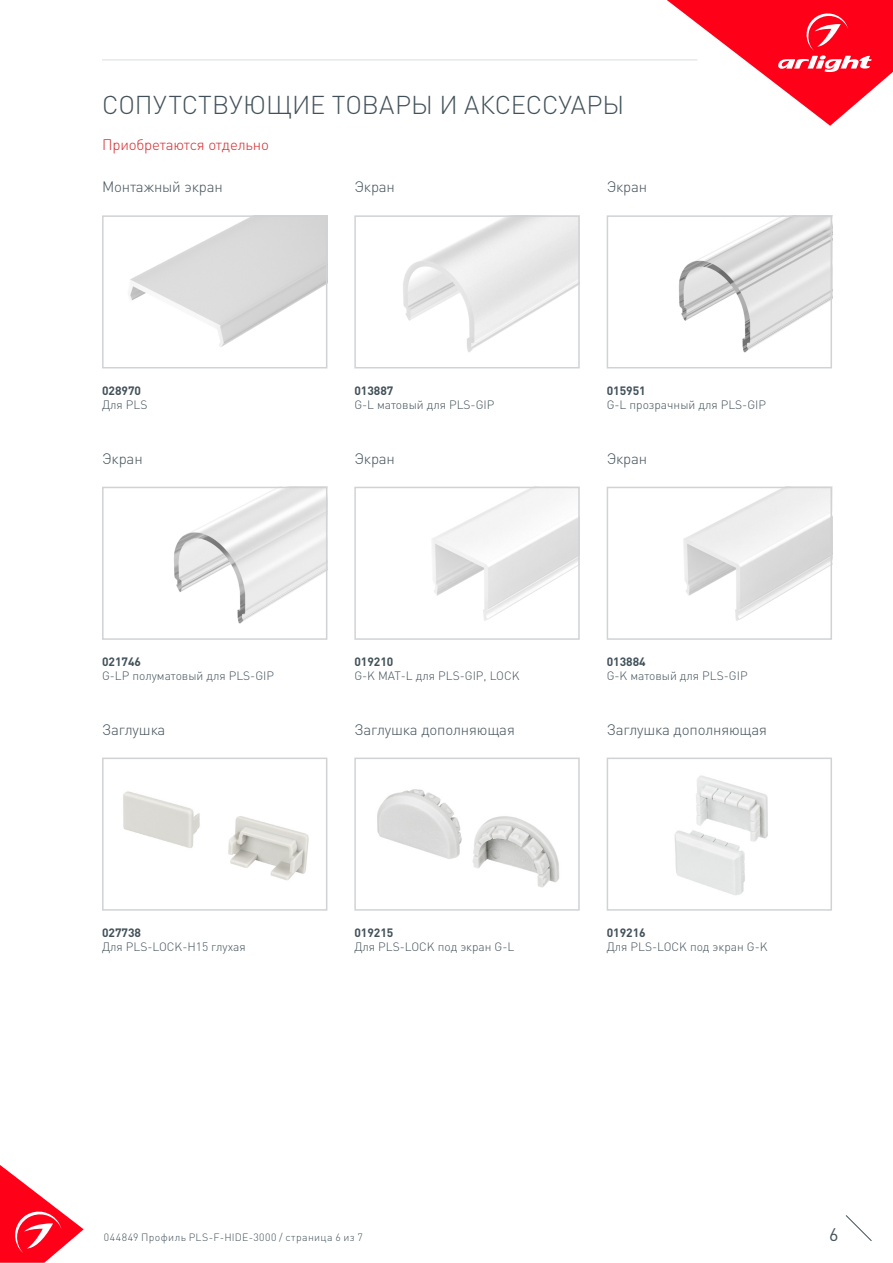
<style>
.page{position:relative;width:893px;height:1263px;background:#fff}
.page>*{position:absolute;margin:0;border:0;box-sizing:border-box;transform-origin:0 0}
.t1{font:300 25.5px "DIN Pro";color:#425159}
.t2{font:18px "DIN Pro";color:#425159}
.t3{font:300 15px "DIN Pro";letter-spacing:-.01em;color:#425159}
.t4{font:300 15px "DIN Pro";letter-spacing:-.01em;color:#d5262a}
.t5{font:300 12px "DIN Pro";color:#425159}
.t6{font:700 12px "DIN Pro";color:#425159}
.t7{font:300 10.5px "DIN Pro";letter-spacing:.04em;color:#425159}
</style>
<div class="page">
<svg style="left:0;top:1165px;width:84px;height:98px"></svg>
<svg style="left:845px;top:1215px;width:27px;height:26px"></svg>
<svg style="left:667px;top:0;width:226px;height:126px"></svg>
<hr style="left:102px;top:60px;width:595px;height:1px;background:#dcdddf">
<img style="left:130px;top:218px;width:194px;height:129px">
<div style="left:102px;top:215px;width:225px;height:153px;border:2px solid #d1d2d4"></div>
<img style="left:403px;top:218px;width:174px;height:134px">
<div style="left:354px;top:215px;width:226px;height:153px;border:2px solid #d1d2d4"></div>
<img style="left:679px;top:218px;width:150px;height:135px">
<div style="left:607px;top:215px;width:225px;height:153px;border:2px solid #d1d2d4"></div>
<img style="left:174px;top:490px;width:150px;height:134px">
<div style="left:102px;top:487px;width:225px;height:153px;border:2px solid #d1d2d4"></div>
<img style="left:432px;top:490px;width:145px;height:131px">
<div style="left:354px;top:487px;width:226px;height:153px;border:2px solid #d1d2d4"></div>
<img style="left:683px;top:490px;width:146px;height:131px">
<div style="left:607px;top:487px;width:225px;height:153px;border:2px solid #d1d2d4"></div>
<img style="left:123px;top:791px;width:186px;height:90px">
<div style="left:102px;top:757px;width:225px;height:154px;border:2px solid #d1d2d4"></div>
<img style="left:377px;top:789px;width:183px;height:99px">
<div style="left:354px;top:757px;width:226px;height:154px;border:2px solid #d1d2d4"></div>
<img style="left:674px;top:775px;width:94px;height:120px">
<div style="left:607px;top:757px;width:225px;height:154px;border:2px solid #d1d2d4"></div>
<p class="t1" style="left:102px;top:87px;width:524px">СОПУТСТВУЮЩИЕ ТОВАРЫ И АКСЕССУАРЫ</p>
<p class="t4" style="left:102px;top:134px;width:168px">Приобретаются отдельно</p>
<p class="t3" style="left:102px;top:177px;width:122px">Монтажный экран</p>
<p class="t3" style="left:354px;top:177px;width:42px">Экран</p>
<p class="t3" style="left:607px;top:177px;width:42px">Экран</p>
<p class="t6" style="left:102px;top:382px;width:41px">028970</p>
<p class="t5" style="left:102px;top:397px;width:47px">Для PLS</p>
<p class="t6" style="left:354px;top:382px;width:41px">013887</p>
<p class="t5" style="left:354px;top:397px;width:142px">G-L матовый для PLS-GIP</p>
<p class="t6" style="left:607px;top:382px;width:41px">015951</p>
<p class="t5" style="left:607px;top:397px;width:161px">G-L прозрачный для PLS-GIP</p>
<p class="t3" style="left:102px;top:448px;width:42px">Экран</p>
<p class="t3" style="left:354px;top:448px;width:42px">Экран</p>
<p class="t3" style="left:607px;top:448px;width:42px">Экран</p>
<p class="t6" style="left:102px;top:653px;width:41px">021746</p>
<p class="t5" style="left:102px;top:668px;width:174px">G-LP полуматовый для PLS-GIP</p>
<p class="t6" style="left:354px;top:653px;width:41px">019210</p>
<p class="t5" style="left:354px;top:668px;width:167px">G-K MAT-L для PLS-GIP, LOCK</p>
<p class="t6" style="left:607px;top:653px;width:41px">013884</p>
<p class="t5" style="left:607px;top:668px;width:142px">G-K матовый для PLS-GIP</p>
<p class="t3" style="left:102px;top:719px;width:65px">Заглушка</p>
<p class="t3" style="left:354px;top:719px;width:162px">Заглушка дополняющая</p>
<p class="t3" style="left:607px;top:719px;width:162px">Заглушка дополняющая</p>
<p class="t6" style="left:102px;top:924px;width:41px">027738</p>
<p class="t5" style="left:102px;top:939px;width:145px">Для PLS-LOCK-H15 глухая</p>
<p class="t6" style="left:354px;top:924px;width:41px">019215</p>
<p class="t5" style="left:354px;top:939px;width:162px">Для PLS-LOCK под экран G-L</p>
<p class="t6" style="left:607px;top:924px;width:41px">019216</p>
<p class="t5" style="left:607px;top:939px;width:162px">Для PLS-LOCK под экран G-K</p>
<p class="t7" style="left:104px;top:1230px;width:261px">044849 Профиль PLS-F-HIDE-3000 / страница 6 из 7</p>
<h2 class="t2" style="left:829px;top:1222px;width:11px">6</h2>
</div>
